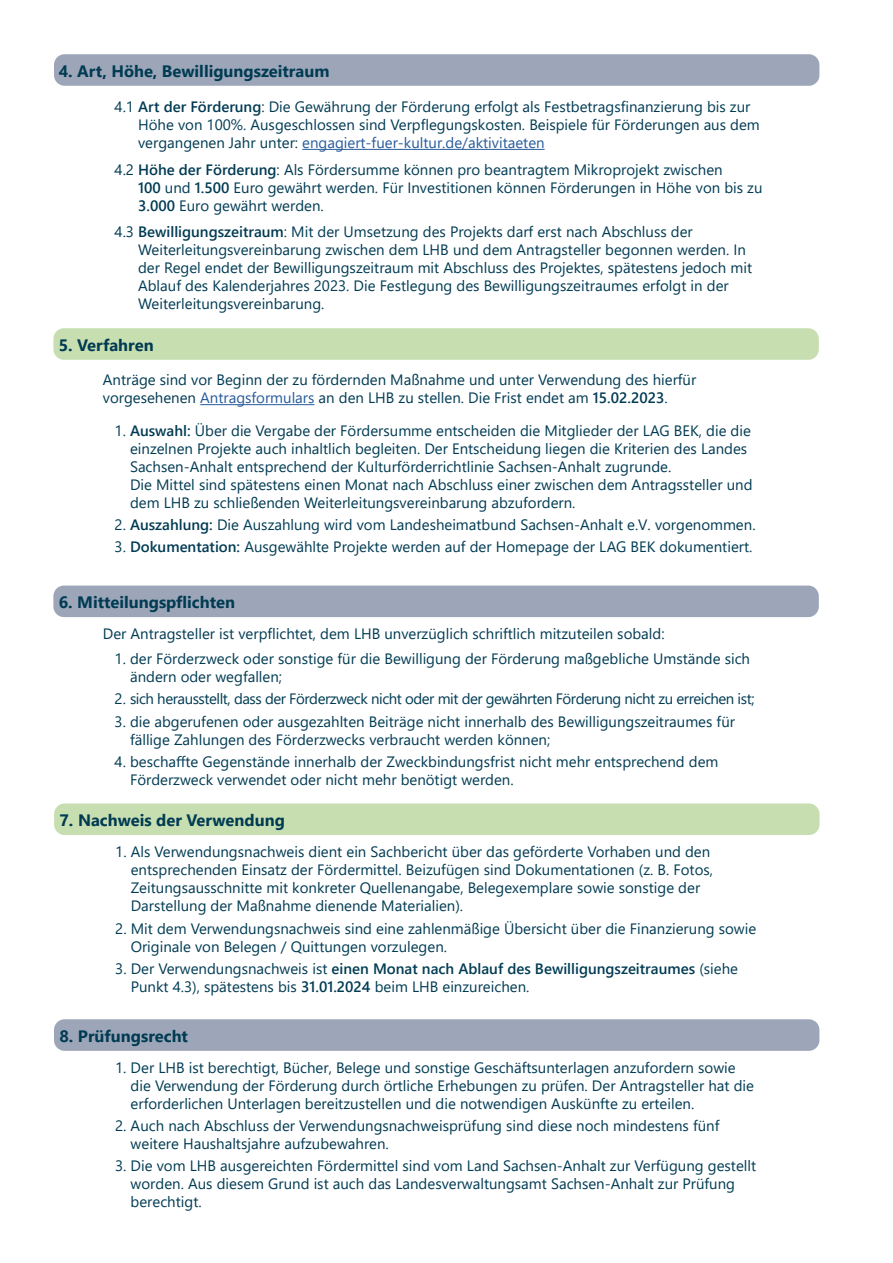
<style>
.page{position:relative;width:893px;height:1263px;background:#fff}
.page>*{position:absolute;margin:0;border:0;box-sizing:border-box;transform-origin:0 0}
.t1{font:700 16.5px "Segoe UI";color:#003b53}
.t2{font:15px/18px "Segoe UI";color:#003b53}
.t3{font:15px "Segoe UI";letter-spacing:-.03em;color:#003b53}
.s1{font-weight:600}
.s2{color:#275b9b}
</style>
<div class="page">
<hr style="left:302px;top:149px;width:243px;height:1px;background:#275b9b">
<hr style="left:200px;top:404px;width:114px;height:1px;background:#275b9b">
<div style="left:54px;top:54px;width:765px;height:32px;background:#9da6b8;border-radius:11px"></div>
<div style="left:53px;top:328px;width:766px;height:32px;background:#c7deb0;border-radius:11px"></div>
<div style="left:53px;top:585px;width:766px;height:32px;background:#9da6b8;border-radius:11px"></div>
<div style="left:54px;top:803px;width:765px;height:32px;background:#c7deb0;border-radius:11px"></div>
<div style="left:54px;top:1019px;width:765px;height:32px;background:#9da6b8;border-radius:11px"></div>
<p class="t1" style="left:59px;top:55px;width:272px">4. Art, Höhe, Bewilligungszeitraum</p>
<p class="t2" style="left:138px;top:96px;width:623px;text-indent:-24px">4.1 <span class="s1">Art der Förderung</span>: Die Gewährung der Förderung erfolgt als Festbetragsfinanzierung bis zur<br>Höhe von 100%. Ausgeschlossen sind Verpflegungskosten. Beispiele für Förderungen aus dem vergangenen Jahr unter: <span class="s2">engagiert-fuer-kultur.de/aktivitaeten</span></p>
<p class="t2" style="left:138px;top:159px;width:626px;text-indent:-24px">4.2 <span class="s1">Höhe der Förderung</span>: Als Fördersumme können pro beantragtem Mikroprojekt zwischen<br><span class="s1">100</span> und <span class="s1">1.500</span> Euro gewährt werden. Für Investitionen können Förderungen in Höhe von bis zu<br><span class="s1">3.000</span> Euro gewährt werden.</p>
<p class="t2" style="left:138px;top:221px;width:615px;text-indent:-24px">4.3 <span class="s1">Bewilligungszeitraum</span>: Mit der Umsetzung des Projekts darf erst nach Abschluss der Weiterleitungsvereinbarung zwischen dem LHB und dem Antragsteller begonnen werden. In der Regel endet der Bewilligungszeitraum mit Abschluss des Projektes, spätestens jedoch mit Ablauf des Kalenderjahres 2023. Die Festlegung des Bewilligungszeitraumes erfolgt in der Weiterleitungsvereinbarung.</p>
<p class="t1" style="left:59px;top:329px;width:96px">5. Verfahren</p>
<p class="t2" style="left:103px;top:370px;width:595px">Anträge sind vor Beginn der zu fördernden Maßnahme und unter Verwendung des hierfür vorgesehenen <span class="s2">Antragsformulars</span> an den LHB zu stellen. Die Frist endet am <span class="s1">15.02.2023</span>.</p>
<p class="t2" style="left:130px;top:420px;width:624px;text-indent:-15px">1. <span class="s1">Auswahl:</span> Über die Vergabe der Fördersumme entscheiden die Mitglieder der LAG BEK, die die einzelnen Projekte auch inhaltlich begleiten. Der Entscheidung liegen die Kriterien des Landes Sachsen-Anhalt entsprechend der Kulturförderrichtlinie Sachsen-Anhalt zugrunde.<br>Die Mittel sind spätestens einen Monat nach Abschluss einer zwischen dem Antragssteller und dem LHB zu schließenden Weiterleitungsvereinbarung abzufordern.</p>
<p class="t2" style="left:115px;top:514px;width:642px">2. <span class="s1">Auszahlung:</span> Die Auszahlung wird vom Landesheimatbund Sachsen-Anhalt e.V. vorgenommen.</p>
<p class="t2" style="left:115px;top:537px;width:639px">3. <span class="s1">Dokumentation:</span> Ausgewählte Projekte werden auf der Homepage der LAG BEK dokumentiert.</p>
<p class="t1" style="left:59px;top:586px;width:178px">6. Mitteilungspflichten</p>
<p class="t2" style="left:103px;top:623px;width:563px">Der Antragsteller ist verpflichtet, dem LHB unverzüglich schriftlich mitzuteilen sobald:</p>
<p class="t2" style="left:130px;top:649px;width:622px;text-indent:-15px">1. der Förderzweck oder sonstige für die Bewilligung der Förderung maßgebliche Umstände sich ändern oder wegfallen;</p>
<p class="t3" style="left:115px;top:685px;width:641px">2. sich herausstellt, dass der Förderzweck nicht oder mit der gewährten Förderung nicht zu erreichen ist;</p>
<p class="t2" style="left:130px;top:711px;width:606px;text-indent:-15px">3. die abgerufenen oder ausgezahlten Beiträge nicht innerhalb des Bewilligungszeitraumes für fällige Zahlungen des Förderzwecks verbraucht werden können;</p>
<p class="t2" style="left:130px;top:751px;width:590px;text-indent:-15px">4. beschaffte Gegenstände innerhalb der Zweckbindungsfrist nicht mehr entsprechend dem<br>Förderzweck verwendet oder nicht mehr benötigt werden.</p>
<p class="t1" style="left:59px;top:804px;width:227px">7. Nachweis der Verwendung</p>
<p class="t2" style="left:131px;top:842px;width:584px;text-indent:-15px">1. Als Verwendungsnachweis dient ein Sachbericht über das geförderte Vorhaben und den entsprechenden Einsatz der Fördermittel. Beizufügen sind Dokumentationen (z. B. Fotos, Zeitungsausschnitte mit konkreter Quellenangabe, Belegexemplare sowie sonstige der Darstellung der Maßnahme dienende Materialien).</p>
<p class="t2" style="left:131px;top:918px;width:627px;text-indent:-15px">2. Mit dem Verwendungsnachweis sind eine zahlenmäßige Übersicht über die Finanzierung sowie<br>Originale von Belegen / Quittungen vorzulegen.</p>
<p class="t2" style="left:131px;top:958px;width:609px;text-indent:-15px">3. Der Verwendungsnachweis ist <span class="s1">einen Monat nach Ablauf des Bewilligungszeitraumes</span> (siehe<br>Punkt 4.3), spätestens bis <span class="s1">31.01.2024</span> beim LHB einzureichen.</p>
<p class="t1" style="left:59px;top:1020px;width:130px">8. Prüfungsrecht</p>
<p class="t2" style="left:131px;top:1057px;width:625px;text-indent:-15px">1. Der LHB ist berechtigt, Bücher, Belege und sonstige Geschäftsunterlagen anzufordern sowie die Verwendung der Förderung durch örtliche Erhebungen zu prüfen. Der Antragsteller hat die erforderlichen Unterlagen bereitzustellen und die notwendigen Auskünfte zu erteilen.</p>
<p class="t2" style="left:131px;top:1115px;width:590px;text-indent:-15px">2. Auch nach Abschluss der Verwendungsnachweisprüfung sind diese noch mindestens fünf weitere Haushaltsjahre aufzubewahren.</p>
<p class="t2" style="left:131px;top:1156px;width:627px;text-indent:-15px">3. Die vom LHB ausgereichten Fördermittel sind vom Land Sachsen-Anhalt zur Verfügung gestellt worden. Aus diesem Grund ist auch das Landesverwaltungsamt Sachsen-Anhalt zur Prüfung berechtigt.</p>
</div>
